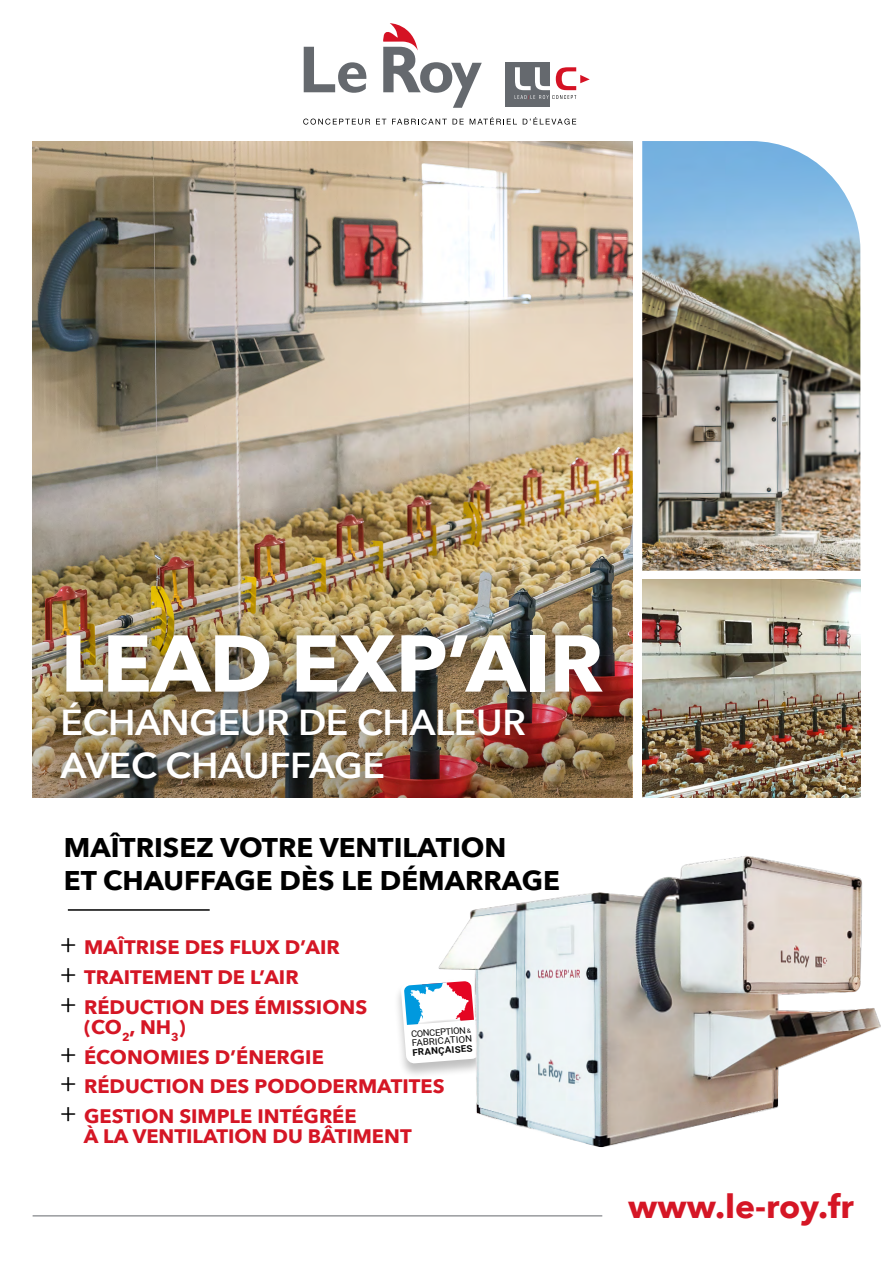
<style>
.page{position:relative;width:893px;height:1263px;background:#fff}
.page>*{position:absolute;margin:0;border:0;box-sizing:border-box;transform-origin:0 0}
.t1{font:700 79.5px "Avenir Next";letter-spacing:-.015em;color:#fff}
.t2{font:600 36px/43.2px "Avenir Next";letter-spacing:-.01em;color:#fff}
.t3{font:700 32.7px "Avenir Next";color:#d51625}
.t4{font:700 27px/32.4px "Avenir Next";color:#000}
.t5{font:700 19.5px/29.7px "Avenir Next";color:#d51625}
.t6{font:700 9.15px "Roboto";color:#0a0a0a;scale:1.05 1}
.t7{font:9px "Roboto";color:#0a0a0a;scale:1.07 1}
.t8{font:8.85px "Roboto";color:#0a0a0a;scale:1.04 1}
.s1{font-family:"Roboto";font-weight:300;font-size:27px;color:#000}
.s2{font-size:6px}
</style>
<div class="page">
<img style="left:33px;top:141px;width:599px;height:464px">
<img style="left:33px;top:605px;width:599px;height:193px">
<svg style="left:304px;top:47px;width:62px;height:46px"></svg>
<svg style="left:383px;top:23px;width:99px;height:85px"></svg>
<svg style="left:303px;top:119px;width:67px;height:6px"></svg>
<svg style="left:376px;top:119px;width:10px;height:5px"></svg>
<svg style="left:392px;top:119px;width:55px;height:6px"></svg>
<svg style="left:453px;top:119px;width:11px;height:5px"></svg>
<svg style="left:470px;top:117px;width:47px;height:7px"></svg>
<svg style="left:523px;top:117px;width:53px;height:8px"></svg>
<div style="left:505px;top:62px;width:45px;height:45px;background:#65696e"></div>
<svg style="left:515px;top:67px;width:75px;height:32px"></svg>
<hr style="left:33px;top:1215px;width:569px;height:1px;background:#65696e">
<img style="left:642px;top:580px;width:218px;height:218px">
<img style="left:642px;top:141px;width:218px;height:430px">
<div style="left:47px;top:619px;width:575px;height:181px;background:#000;opacity:.5"></div>
<hr style="left:68px;top:909px;width:142px;height:2px;background:#000">
<img style="left:398px;top:856px;width:483px;height:292px">
<h1 class="t1" style="left:60px;top:595px;width:545px">LEAD EXP’AIR</h1>
<h2 class="t2" style="left:60px;top:700px;width:467px">ÉCHANGEUR DE CHALEUR<br>AVEC CHAUFFAGE</h2>
<h3 class="t4" style="left:64px;top:831px;width:498px">MAÎTRISEZ VOTRE VENTILATION<br>ET CHAUFFAGE DÈS LE DÉMARRAGE</h3>
<p class="t5" style="left:61px;top:932px;width:308px"><span class="s1">+</span> MAÎTRISE DES FLUX D’AIR<br><span class="s1">+</span> TRAITEMENT DE L’AIR<br><span class="s1">+</span> RÉDUCTION DES ÉMISSIONS</p>
<p class="t5" style="left:61px;top:1012px;width:385px;text-indent:24px">(CO<sub>2</sub>, NH<sub>3</sub>)<br><span class="s1">+</span> ÉCONOMIES D’ÉNERGIE<br><span class="s1">+</span> RÉDUCTION DES PODODERMATITES <span class="s1">+</span> GESTION SIMPLE INTÉGRÉE</p>
<p class="t5" style="left:84px;top:1121px;width:329px">À LA VENTILATION DU BÂTIMENT</p>
<p class="t8" style="left:411px;top:1028px;width:59px;rotate:-4deg">CONCEPTION <span class="s2">&amp;</span></p>
<p class="t7" style="left:411px;top:1037px;width:58px;rotate:-4deg">FABRICATION</p>
<p class="t6" style="left:412px;top:1046px;width:59px;rotate:-4deg">FRANÇAISES</p>
<h3 class="t3" style="left:628px;top:1178px;width:227px">www.le-roy.fr</h3>
</div>
